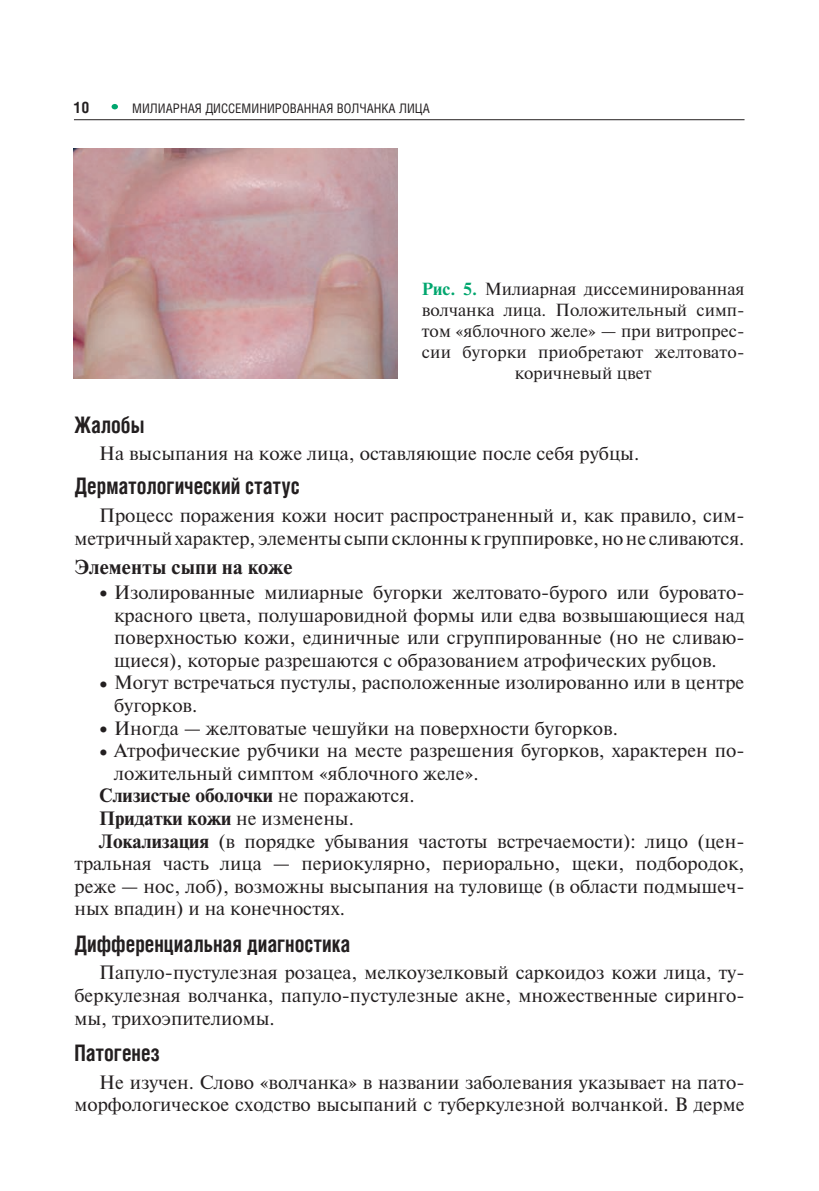
<style>
.page{position:relative;width:819px;height:1191px;background:#fff}
.page>*{position:absolute;margin:0;border:0;box-sizing:border-box;transform-origin:0 0}
.t1{font:700 22.75px "Helios Cond";color:#231f20;scale:.9 1}
.t2{font:700 20.12px "Newton";letter-spacing:.02em;color:#231f20}
.t3{font:19.25px/22.6px "Newton";color:#231f20;text-align:right}
.t4{font:700 19.25px "Newton";color:#231f20}
.t5{font:17.5px/21px "Newton";color:#231f20;text-align:center}
.t6{font:700 15.75px "Helios Cond";color:#231f20}
.t7{font:13.12px "Helios Cond";color:#231f20}
.s1{font-weight:700;color:#00a66e}
.s2{font-size:26.25px}
.s3{font-weight:400}
.s4{font-weight:700}
</style>
<div class="page">
<hr style="left:74px;top:119px;width:670px;height:1px;background:#231f20">
<svg style="left:112px;top:104px;width:6px;height:5px"></svg>
<img style="left:74px;top:149px;width:323px;height:230px">
<p class="t6" style="left:74px;top:102px;width:17px">10</p>
<p class="t7" style="left:132px;top:103px;width:299px">МИЛИАРНАЯ ДИССЕМИНИРОВАННАЯ ВОЛЧАНКА ЛИЦА</p>
<p class="t5" style="left:422px;top:279px;width:324px"><span class="s1">Рис. 5.</span> Милиарная диссеминированная волчанка лица. Положительный симп&shy;том «яблочного желе» — при витропрес&shy;сии бугорки приобретают желтовато&shy;коричневый цвет</p>
<p class="t1" style="left:74px;top:416px;width:79px">Жалобы</p>
<p class="t3" style="left:99px;top:444px;width:541px">На высыпания на коже лица, оставляющие после себя рубцы.</p>
<p class="t1" style="left:74px;top:478px;width:252px">Дерматологический статус</p>
<p class="t3" style="left:74px;top:505px;width:671px">Процесс поражения кожи носит распространенный и, как правило, сим&shy;метричный характер, элементы сыпи склонны к группировке, но не сливаются.</p>
<p class="t2" style="left:74px;top:559px;width:219px">Элементы сыпи на коже</p>
<p class="t3" style="left:114px;top:582px;width:631px;text-align:justify;text-indent:-20px"><span class="s2">•</span>Изолированные милиарные бугорки желтовато-бурого или буровато&shy;красного цвета, полушаровидной формы или едва возвышающиеся над поверхностью кожи, единичные или сгруппированные (но не сливаю&shy;щиеся), которые разрешаются с образованием атрофических рубцов.</p>
<p class="t3" style="left:114px;top:673px;width:631px;text-align:left;text-indent:-20px"><span class="s2">•</span>Могут встречаться пустулы, расположенные изолированно или в центре бугорков.</p>
<p class="t3" style="left:94px;top:718px;width:525px"><span class="s2">•</span>Иногда — желтоватые чешуйки на поверхности бугорков.</p>
<p class="t3" style="left:94px;top:740px;width:651px"><span class="s2">•</span>Атрофические рубчики на месте разрешения бугорков, характерен по-</p>
<p class="t3" style="left:114px;top:763px;width:366px">ложительный симптом «яблочного желе».</p>
<p class="t4" style="left:99px;top:788px;width:317px">Слизистые оболочки <span class="s3">не поражаются.</span></p>
<p class="t4" style="left:99px;top:811px;width:256px">Придатки кожи <span class="s3">не изменены.</span></p>
<p class="t3" style="left:99px;top:831px;width:646px"><span class="s4">Локализация</span> (в порядке убывания частоты встречаемости): лицо (цен-</p>
<p class="t3" style="left:74px;top:853px;width:671px">тральная часть лица — периокулярно, периорально, щеки, подбородок,</p>
<p class="t3" style="left:74px;top:876px;width:671px">реже — нос, лоб), возможны высыпания на туловище (в области подмышеч-</p>
<p class="t3" style="left:74px;top:899px;width:272px">ных впадин) и на конечностях.</p>
<p class="t1" style="left:74px;top:935px;width:308px">Дифференциальная диагностика</p>
<p class="t3" style="left:74px;top:963px;width:671px;text-align:justify;text-indent:25px">Папуло-пустулезная розацеа, мелкоузелковый саркоидоз кожи лица, ту&shy;беркулезная волчанка, папуло-пустулезные акне, множественные сиринго&shy;мы, трихоэпителиомы.</p>
<p class="t1" style="left:74px;top:1044px;width:97px">Патогенез</p>
<p class="t3" style="left:74px;top:1072px;width:671px">Не изучен. Слово «волчанка» в названии заболевания указывает на пато&shy;морфологическое сходство высыпаний с туберкулезной волчанкой. В дерме</p>
</div>
